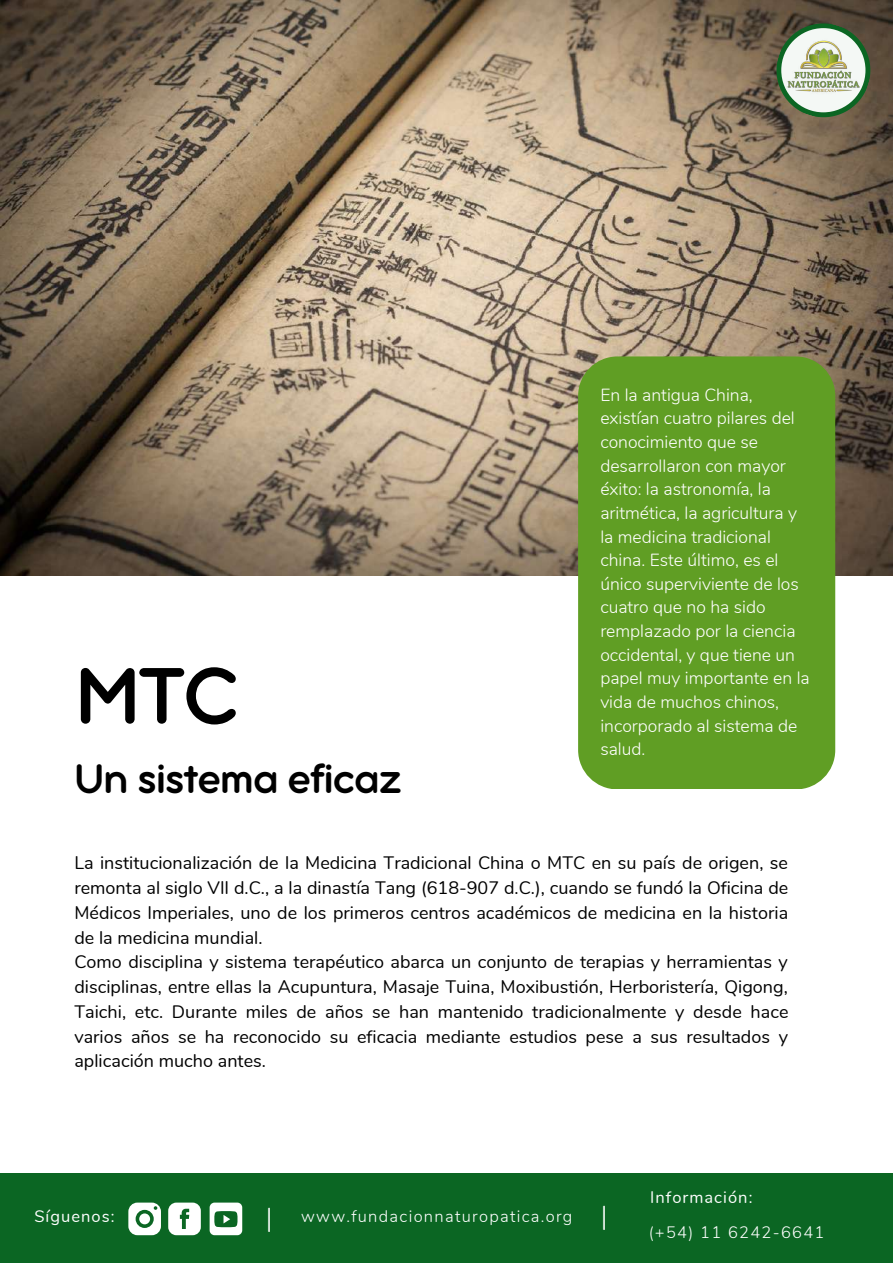
<style>
.page{position:relative;width:893px;height:1264px;background:#fff}
.page>*{position:absolute;margin:0;border:0;box-sizing:border-box;transform-origin:0 0}
.t1{font:86.85px "Aristotelica Pro Tx Dmbld";color:#000}
.t2{font:45px "Aristotelica Pro Tx Dmbld";letter-spacing:-.025em;color:#000}
.t3{font:18px/24.8px "Nunito";color:#000}
.t4{font:300 17.55px/23.5px "Nunito";color:#fff}
.t5{font:300 16.5px "Nunito";letter-spacing:.08em;color:#fff}
.t6{font:16.5px "Nunito";letter-spacing:.065em;color:#fff}
.s1{font-size:26.85px}
</style>
<div class="page">
<img style="left:0;top:0;width:892px;height:576px">
<div style="left:578px;top:356px;width:257px;height:433px;background:#609e24;border-radius:39px"></div>
<div style="left:0;top:1173px;width:892px;height:89px;background:#0b6623"></div>
<svg style="left:168px;top:1202px;width:33px;height:33px"></svg>
<div style="left:209px;top:1202px;width:33px;height:33px;background:#fff;border-radius:5px"></div>
<svg style="left:214px;top:1211px;width:23px;height:16px"></svg>
<svg style="left:128px;top:1202px;width:33px;height:33px"></svg>
<svg style="left:764px;top:12px;width:118px;height:117px;background:#56553e"></svg>
<div style="left:781px;top:28px;width:84px;height:84px;background:#f4f8f5;border-radius:50%"></div>
<img style="left:783px;top:38px;width:80px;height:57px">
<h1 class="t1" style="left:74px;top:667px;width:167px">MTC</h1>
<h2 class="t2" style="left:74px;top:764px;width:329px">Un sistema eficaz</h2>
<p class="t4" style="left:600px;top:383px;width:211px">En la antigua China, existían cuatro pilares del conocimiento que se desarrollaron con mayor éxito: la astronomía, la aritmética, la agricultura y la medicina tradicional china. Este último, es el único superviviente de los cuatro que no ha sido remplazado por la ciencia occidental, y que tiene un papel muy importante en la vida de muchos chinos, incorporado al sistema de salud.</p>
<p class="t3" style="left:74px;top:851px;width:715px">La institucionalización de la Medicina Tradicional China o MTC en su país de origen, se remonta al siglo VII d.C., a la dinastía Tang (618-907 d.C.), cuando se fundó la Oficina de Médicos Imperiales, uno de los primeros centros académicos de medicina en la historia de la medicina mundial.<br>Como disciplina y sistema terapéutico abarca un conjunto de terapias y herramientas y disciplinas, entre ellas la Acupuntura, Masaje Tuina, Moxibustión, Herboristería, Qigong, Taichi, etc. Durante miles de años se han mantenido tradicionalmente y desde hace varios años se ha reconocido su eficacia mediante estudios pese a sus resultados y aplicación mucho antes.</p>
<p class="t6" style="left:34px;top:1205px;width:82px">Síguenos:</p>
<p class="t5" style="left:266px;top:1205px;width:343px"><span class="s1">|</span> www.fundacionnaturopatica.org <span class="s1">|</span></p>
<p class="t6" style="left:650px;top:1186px;width:104px">Información:</p>
<p class="t5" style="left:648px;top:1221px;width:177px">(+54) 11 6242-6641</p>
</div>
